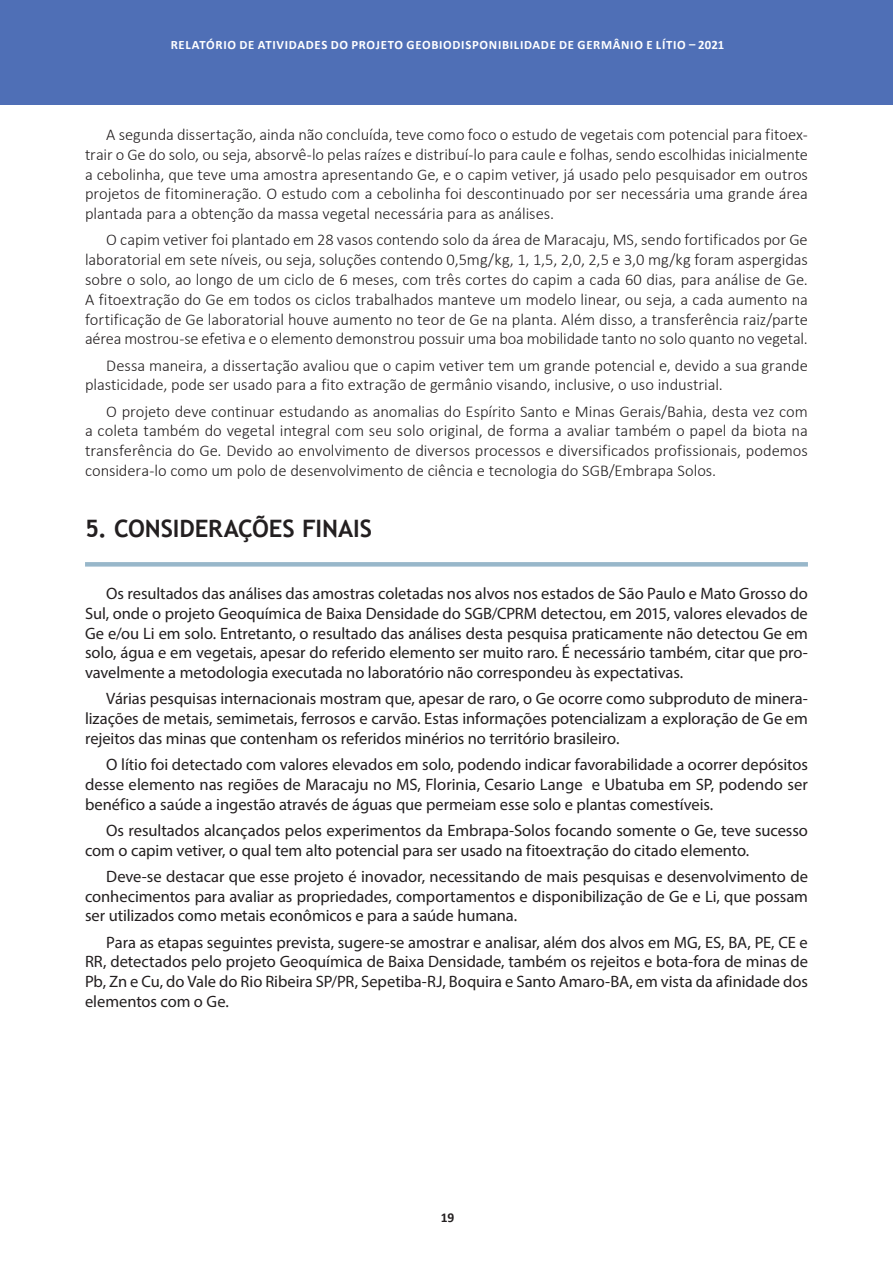
<style>
.page{position:relative;width:893px;height:1263px;background:#fff}
.page>*{position:absolute;margin:0;border:0;box-sizing:border-box;transform-origin:0 0}
.t1{font:700 24px "Trebuchet MS";letter-spacing:-.005em;color:#231f20}
.t2{font:16.5px/19.8px "Myriad Pro";letter-spacing:-.005em;color:#231f20;text-align:justify}
.t3{font:300 16.5px/19.8px "Calibri";letter-spacing:-.005em;color:#231f20;text-align:justify}
.t4{font:700 13.5px "Calibri";color:#231f20}
.t5{font:700 12.75px "Calibri";letter-spacing:.05em;color:#fff}
</style>
<div class="page">
<div style="left:0;top:0;width:893px;height:105px;background:#4f6fb6"></div>
<div style="left:85px;top:562px;width:723px;height:5px;background:#98b7ca"></div>
<p class="t5" style="left:171px;top:35px;width:555px">RELATÓRIO DE ATIVIDADES DO PROJETO GEOBIODISPONIBILIDADE DE GERMÂNIO E LÍTIO – 2021</p>
<p class="t3" style="left:85px;top:124px;width:724px;text-indent:21px">A segunda dissertação, ainda não concluída, teve como foco o estudo de vegetais com potencial para fitoex&shy;trair o Ge do solo, ou seja, absorvê-lo pelas raízes e distribuí-lo para caule e folhas, sendo escolhidas inicialmente a cebolinha, que teve uma amostra apresentando Ge, e o capim vetiver, já usado pelo pesquisador em outros projetos de fitomineração. O estudo com a cebolinha foi descontinuado por ser necessária uma grande área plantada para a obtenção da massa vegetal necessária para as análises.</p>
<p class="t3" style="left:85px;top:230px;width:724px;text-indent:21px">O capim vetiver foi plantado em 28 vasos contendo solo da área de Maracaju, MS, sendo fortificados por Ge laboratorial em sete níveis, ou seja, soluções contendo 0,5mg/kg, 1, 1,5, 2,0, 2,5 e 3,0 mg/kg foram aspergidas sobre o solo, ao longo de um ciclo de 6 meses, com três cortes do capim a cada 60 dias, para análise de Ge.<br>A fitoextração do Ge em todos os ciclos trabalhados manteve um modelo linear, ou seja, a cada aumento na fortificação de Ge laboratorial houve aumento no teor de Ge na planta. Além disso, a transferência raiz/parte aérea mostrou-se efetiva e o elemento demonstrou possuir uma boa mobilidade tanto no solo quanto no vegetal.</p>
<p class="t3" style="left:85px;top:355px;width:724px;text-indent:21px">Dessa maneira, a dissertação avaliou que o capim vetiver tem um grande potencial e, devido a sua grande plasticidade, pode ser usado para a fito extração de germânio visando, inclusive, o uso industrial.</p>
<p class="t3" style="left:85px;top:401px;width:724px;text-indent:21px">O projeto deve continuar estudando as anomalias do Espírito Santo e Minas Gerais/Bahia, desta vez com a coleta também do vegetal integral com seu solo original, de forma a avaliar também o papel da biota na transferência do Ge. Devido ao envolvimento de diversos processos e diversificados profissionais, podemos considera-lo como um polo de desenvolvimento de ciência e tecnologia do SGB/Embrapa Solos.</p>
<h1 class="t1" style="left:85px;top:513px;width:289px">5. CONSIDERAÇÕES FINAIS</h1>
<p class="t2" style="left:85px;top:583px;width:724px;text-indent:21px">Os resultados das análises das amostras coletadas nos alvos nos estados de São Paulo e Mato Grosso do Sul, onde o projeto Geoquímica de Baixa Densidade do SGB/CPRM detectou, em 2015, valores elevados de Ge e/ou Li em solo. Entretanto, o resultado das análises desta pesquisa praticamente não detectou Ge em solo, água e em vegetais, apesar do referido elemento ser muito raro. É necessário também, citar que pro&shy;vavelmente a metodologia executada no laboratório não correspondeu às expectativas.</p>
<p class="t2" style="left:85px;top:689px;width:724px;text-indent:21px">Várias pesquisas internacionais mostram que, apesar de raro, o Ge ocorre como subproduto de minera&shy;lizações de metais, semimetais, ferrosos e carvão. Estas informações potencializam a exploração de Ge em rejeitos das minas que contenham os referidos minérios no território brasileiro.</p>
<p class="t2" style="left:85px;top:754px;width:724px;text-indent:21px">O lítio foi detectado com valores elevados em solo, podendo indicar favorabilidade a ocorrer depósitos desse elemento nas regiões de Maracaju no MS, Florinia, Cesario Lange e Ubatuba em SP, podendo ser benéfico a saúde a ingestão através de águas que permeiam esse solo e plantas comestíveis.</p>
<p class="t2" style="left:85px;top:820px;width:724px;text-indent:21px">Os resultados alcançados pelos experimentos da Embrapa-Solos focando somente o Ge, teve sucesso com o capim vetiver, o qual tem alto potencial para ser usado na fitoextração do citado elemento.</p>
<p class="t2" style="left:85px;top:866px;width:724px;text-indent:21px">Deve-se destacar que esse projeto é inovador, necessitando de mais pesquisas e desenvolvimento de conhecimentos para avaliar as propriedades, comportamentos e disponibilização de Ge e Li, que possam ser utilizados como metais econômicos e para a saúde humana.</p>
<p class="t2" style="left:85px;top:932px;width:724px;text-indent:21px">Para as etapas seguintes prevista, sugere-se amostrar e analisar, além dos alvos em MG, ES, BA, PE, CE e RR, detectados pelo projeto Geoquímica de Baixa Densidade, também os rejeitos e bota-fora de minas de Pb, Zn e Cu, do Vale do Rio Ribeira SP/PR, Sepetiba-RJ, Boquira e Santo Amaro-BA, em vista da afinidade dos elementos com o Ge.</p>
<p class="t4" style="left:441px;top:1208px;width:15px">19</p>
</div>
